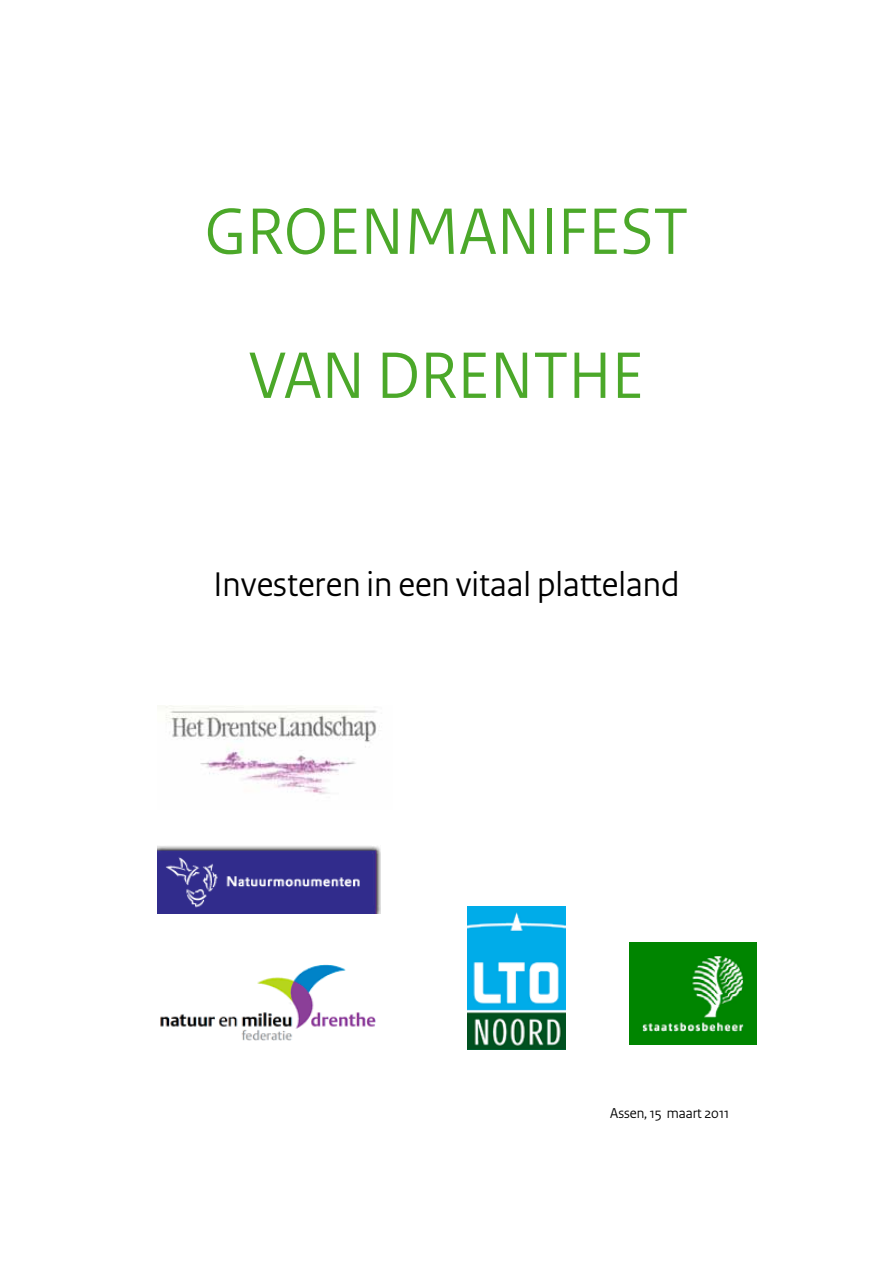
<style>
.page{position:relative;width:893px;height:1263px;background:#fff}
.page>*{position:absolute;margin:0;border:0;box-sizing:border-box;transform-origin:0 0}
.t1{font:69px/144px "Rijksoverheid Sans Heading";color:#4ba829;text-align:center}
.t2{font:36px "Rijksoverheid Sans Heading";color:#000}
.t3{font:15px "Rijksoverheid Sans Heading";color:#000}
</style>
<div class="page">
<img style="left:160px;top:964px;width:215px;height:77px">
<img style="left:158px;top:846px;width:222px;height:68px">
<img style="left:467px;top:907px;width:99px;height:143px">
<img style="left:165px;top:706px;width:215px;height:88px">
<img style="left:629px;top:943px;width:128px;height:102px">
<h1 class="t1" style="left:205px;top:160px;width:485px">GROENMANIFEST<br>VAN DRENTHE</h1>
<p class="t2" style="left:214px;top:563px;width:467px">Investeren in een vitaal platteland</p>
<p class="t3" style="left:610px;top:1104px;width:120px">Assen, 15 maart 2011</p>
</div>
